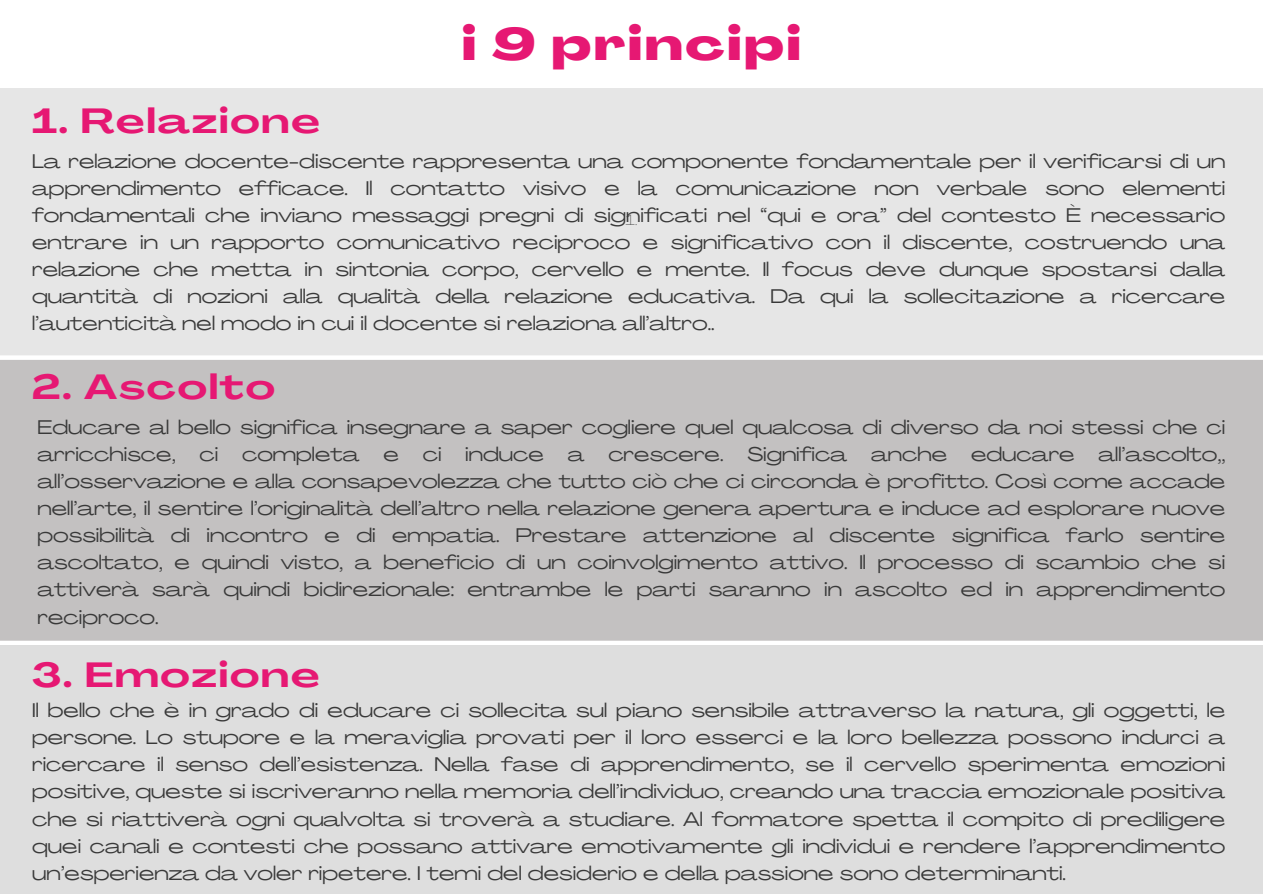
<style>
.page{position:relative;width:1263px;height:894px;background:#fff}
.page>*{position:absolute;margin:0;border:0;box-sizing:border-box;transform-origin:0 0}
.t1{font:800 45px "Agrandir Grand";letter-spacing:.055em;color:#e61873}
.t2{font:700 34.5px "Agrandir Grand";letter-spacing:.055em;color:#e61873}
.t3{font:19.5px/27px "Agrandir Grand";color:#393939;text-align:justify}
.t4{font:100 14.85px "Agrandir Grand";color:#000}
</style>
<div class="page">
<div style="left:0;top:88px;width:1263px;height:269px;background:#e6e6e6"></div>
<div style="left:0;top:357px;width:1263px;height:289px;background:#c3c1c1"></div>
<div style="left:0;top:642px;width:1263px;height:251px;background:#d9d9d9"></div>
<div style="left:0;top:355px;width:1263px;height:5px;background:#fff"></div>
<div style="left:0;top:640px;width:1263px;height:5px;background:#fff"></div>
<h3 class="t2" style="left:32px;top:107px;width:289px">1. Relazione</h3>
<h1 class="t1" style="left:462px;top:26px;width:341px">i 9 principi</h1>
<p class="t3" style="left:32px;top:150px;width:1195px">La relazione docente-discente rappresenta una componente fondamentale per il verificarsi di un apprendimento efficace. Il contatto visivo e la comunicazione non verbale sono elementi fondamentali che inviano messaggi pregni di significati nel “qui e ora” del contesto È necessario entrare in un rapporto comunicativo reciproco e significativo con il discente, costruendo una relazione che metta in sintonia corpo, cervello e mente. Il focus deve dunque spostarsi dalla quantità di nozioni alla qualità della relazione educativa. Da qui la sollecitazione a ricercare l’autenticità nel modo in cui il docente si relaziona all’altro..</p>
<p class="t4" style="left:626px;top:214px;width:13px">1.</p>
<h2 class="t2" style="left:32px;top:373px;width:245px">2. Ascolto</h2>
<h2 class="t3" style="left:38px;top:416px;width:1189px">Educare al bello significa insegnare a saper cogliere quel qualcosa di diverso da noi stessi che ci arricchisce, ci completa e ci induce a crescere. Significa anche educare all’ascolto,, all’osservazione e alla consapevolezza che tutto ciò che ci circonda è profitto. Così come accade nell’arte, il sentire l’originalità dell’altro nella relazione genera apertura e induce ad esplorare nuove possibilità di incontro e di empatia. Prestare attenzione al discente significa farlo sentire ascoltato, e quindi visto, a beneficio di un coinvolgimento attivo. Il processo di scambio che si attiverà sarà quindi bidirezionale: entrambe le parti saranno in ascolto ed in apprendimento reciproco.</h2>
<h2 class="t2" style="left:32px;top:660px;width:289px">3. Emozione</h2>
<h3 class="t3" style="left:32px;top:698px;width:1195px">Il bello che è in grado di educare ci sollecita sul piano sensibile attraverso la natura, gli oggetti, le persone. Lo stupore e la meraviglia provati per il loro esserci e la loro bellezza possono indurci a ricercare il senso dell’esistenza. Nella fase di apprendimento, se il cervello sperimenta emozioni positive, queste si iscriveranno nella memoria dell’individuo, creando una traccia emozionale positiva che si riattiverà ogni qualvolta si troverà a studiare. Al formatore spetta il compito di prediligere quei canali e contesti che possano attivare emotivamente gli individui e rendere l’apprendimento un’esperienza da voler ripetere. I temi del desiderio e della passione sono determinanti.</h3>
</div>
